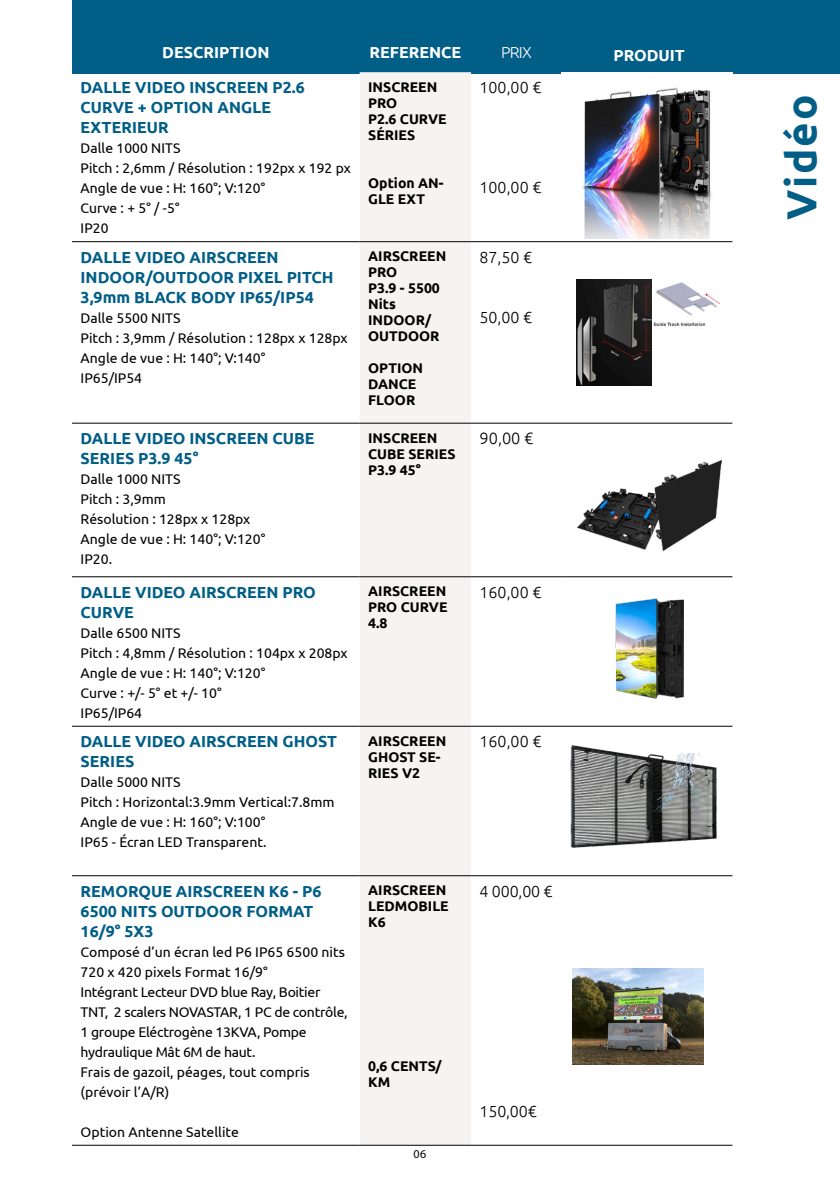
<style>
.page{position:relative;width:840px;height:1191px;background:#fff}
.page>*{position:absolute;margin:0;border:0;box-sizing:border-box;transform-origin:0 0}
.t1{font:700 42px "Ubuntu";letter-spacing:.04em;color:#005e87}
.t2{font:300 16.4px "Ubuntu";color:#000}
.t3{font:700 16px/20px "Ubuntu";color:#005e87}
.t4{font:300 16px "Ubuntu";color:#000}
.t5{font:700 16px "Ubuntu";color:#fff}
.t6{font:300 16px "Ubuntu";color:#fff}
.t7{font:14px/20px "Ubuntu";color:#000}
.t8{font:700 14px/16px "Ubuntu";color:#000}
.t9{font:14px/20px "Ubuntu";letter-spacing:-.02em;color:#000}
.t10{font:12px "Myriad Pro";color:#000}
</style>
<div class="page">
<div style="left:72px;top:0;width:767px;height:73px;background:#005e87"></div>
<div style="left:359px;top:72px;width:112px;height:1072px;background:#f5f4f3"></div>
<hr style="left:72px;top:241px;width:287px;height:1px;background:#000">
<hr style="left:359px;top:241px;width:112px;height:1px;background:#000">
<hr style="left:471px;top:241px;width:90px;height:1px;background:#000">
<hr style="left:561px;top:241px;width:171px;height:1px;background:#000">
<hr style="left:72px;top:423px;width:287px;height:1px;background:#000">
<hr style="left:359px;top:423px;width:112px;height:1px;background:#000">
<hr style="left:471px;top:423px;width:90px;height:1px;background:#000">
<hr style="left:561px;top:423px;width:171px;height:1px;background:#000">
<hr style="left:72px;top:576px;width:287px;height:1px;background:#000">
<hr style="left:359px;top:576px;width:112px;height:1px;background:#000">
<hr style="left:471px;top:576px;width:90px;height:1px;background:#000">
<hr style="left:561px;top:576px;width:171px;height:1px;background:#000">
<hr style="left:72px;top:726px;width:287px;height:1px;background:#000">
<hr style="left:359px;top:726px;width:112px;height:1px;background:#000">
<hr style="left:471px;top:726px;width:90px;height:1px;background:#000">
<hr style="left:561px;top:726px;width:171px;height:1px;background:#000">
<hr style="left:72px;top:875px;width:287px;height:1px;background:#000">
<hr style="left:359px;top:875px;width:112px;height:1px;background:#000">
<hr style="left:471px;top:875px;width:90px;height:1px;background:#000">
<hr style="left:561px;top:875px;width:171px;height:1px;background:#000">
<hr style="left:72px;top:1144px;width:287px;height:1px;background:#000">
<hr style="left:359px;top:1144px;width:112px;height:1px;background:#000">
<hr style="left:471px;top:1144px;width:90px;height:1px;background:#000">
<hr style="left:561px;top:1144px;width:171px;height:1px;background:#000">
<img style="left:561px;top:72px;width:171px;height:166px">
<img style="left:576px;top:279px;width:75px;height:106px">
<img style="left:653px;top:282px;width:65px;height:45px">
<img style="left:577px;top:460px;width:144px;height:91px">
<img style="left:615px;top:598px;width:68px;height:100px">
<img style="left:566px;top:726px;width:154px;height:122px">
<img style="left:572px;top:969px;width:130px;height:95px">
<p class="t5" style="left:162px;top:42px;width:109px">DESCRIPTION</p>
<p class="t5" style="left:369px;top:42px;width:93px">REFERENCE</p>
<p class="t6" style="left:501px;top:42px;width:32px">PRIX</p>
<p class="t5" style="left:613px;top:45px;width:73px">PRODUIT</p>
<p class="t3" style="left:81px;top:77px;width:226px">DALLE VIDEO INSCREEN P2.6<br>CURVE + OPTION ANGLE<br>EXTERIEUR</p>
<p class="t7" style="left:81px;top:138px;width:102px">Dalle 1000 NITS</p>
<p class="t7" style="left:81px;top:158px;width:272px">Pitch : 2,6mm / Résolution : 192px x 192 px</p>
<p class="t7" style="left:81px;top:178px;width:186px">Angle de vue : H: 160°; V:120°</p>
<p class="t7" style="left:81px;top:198px;width:101px">Curve : + 5° / -5°</p>
<p class="t7" style="left:81px;top:218px;width:30px">IP20</p>
<p class="t8" style="left:368px;top:78px;width:71px">INSCREEN<br>PRO</p>
<p class="t8" style="left:368px;top:110px;width:80px">P2.6 CURVE<br>SÉRIES</p>
<p class="t8" style="left:368px;top:174px;width:77px">Option AN-<br>GLE EXT</p>
<p class="t4" style="left:479px;top:78px;width:63px">100,00 €</p>
<p class="t4" style="left:479px;top:178px;width:63px">100,00 €</p>
<p class="t3" style="left:81px;top:247px;width:254px">DALLE VIDEO AIRSCREEN<br>INDOOR/OUTDOOR PIXEL PITCH<br>3,9mm BLACK BODY IP65/IP54</p>
<p class="t7" style="left:81px;top:307px;width:101px">Dalle 5500 NITS</p>
<p class="t7" style="left:81px;top:327px;width:268px">Pitch : 3,9mm / Résolution : 128px x 128px</p>
<p class="t7" style="left:81px;top:347px;width:186px">Angle de vue : H: 140°; V:140°</p>
<p class="t7" style="left:81px;top:367px;width:63px">IP65/IP54</p>
<p class="t3" style="left:81px;top:428px;width:235px">DALLE VIDEO INSCREEN CUBE<br>SERIES P3.9 45°</p>
<p class="t7" style="left:81px;top:469px;width:101px">Dalle 1000 NITS</p>
<p class="t7" style="left:81px;top:489px;width:87px">Pitch : 3,9mm</p>
<p class="t7" style="left:81px;top:509px;width:171px">Résolution : 128px x 128px</p>
<p class="t7" style="left:81px;top:529px;width:186px">Angle de vue : H: 140°; V:120°</p>
<p class="t7" style="left:81px;top:549px;width:33px">IP20.</p>
<p class="t3" style="left:81px;top:582px;width:237px">DALLE VIDEO AIRSCREEN PRO<br>CURVE</p>
<p class="t7" style="left:81px;top:622px;width:101px">Dalle 6500 NITS</p>
<p class="t7" style="left:81px;top:642px;width:268px">Pitch : 4,8mm / Résolution : 104px x 208px</p>
<p class="t7" style="left:81px;top:662px;width:186px">Angle de vue : H: 140°; V:120°</p>
<p class="t7" style="left:81px;top:682px;width:142px">Curve : +/- 5° et +/- 10°</p>
<p class="t7" style="left:81px;top:702px;width:63px">IP65/IP64</p>
<p class="t3" style="left:81px;top:731px;width:258px">DALLE VIDEO AIRSCREEN GHOST<br>SERIES</p>
<p class="t7" style="left:81px;top:771px;width:101px">Dalle 5000 NITS</p>
<p class="t7" style="left:81px;top:791px;width:255px">Pitch : Horizontal:3.9mm Vertical:7.8mm</p>
<p class="t7" style="left:81px;top:811px;width:186px">Angle de vue : H: 160°; V:100°</p>
<p class="t7" style="left:81px;top:831px;width:187px">IP65 - Écran LED Transparent.</p>
<p class="t3" style="left:81px;top:880px;width:242px">REMORQUE AIRSCREEN K6 - P6<br>6500 NITS OUTDOOR FORMAT<br>16/9° 5X3</p>
<p class="t7" style="left:81px;top:941px;width:266px">Composé d’un écran led P6 IP65 6500 nits<br>720 x 420 pixels Format 16/9°</p>
<p class="t9" style="left:81px;top:981px;width:268px">Intégrant Lecteur DVD blue Ray, Boitier TNT, 2 scalers NOVASTAR, 1 PC de contrôle, 1 groupe Eléctrogène 13KVA, Pompe hydraulique Mât 6M de haut.</p>
<p class="t7" style="left:81px;top:1061px;width:231px">Frais de gazoil, péages, tout compris (prévoir l’A/R)</p>
<p class="t7" style="left:81px;top:1121px;width:160px">Option Antenne Satellite</p>
<p class="t8" style="left:368px;top:248px;width:79px">AIRSCREEN<br>PRO</p>
<p class="t8" style="left:368px;top:280px;width:73px">P3.9 - 5500<br>Nits</p>
<p class="t8" style="left:368px;top:312px;width:73px">INDOOR/<br>OUTDOOR</p>
<p class="t8" style="left:368px;top:360px;width:56px">OPTION<br>DANCE<br>FLOOR</p>
<p class="t4" style="left:479px;top:247px;width:54px">87,50 €</p>
<p class="t4" style="left:479px;top:307px;width:54px">50,00 €</p>
<p class="t8" style="left:368px;top:429px;width:89px">INSCREEN<br>CUBE SERIES<br>P3.9 45°</p>
<p class="t2" style="left:479px;top:428px;width:55px">90,00 €</p>
<p class="t8" style="left:368px;top:583px;width:81px;text-align:justify">AIRSCREEN PRO CURVE 4.8</p>
<p class="t4" style="left:479px;top:582px;width:63px">160,00 €</p>
<p class="t8" style="left:368px;top:732px;width:79px">AIRSCREEN<br>GHOST SE-<br>RIES V2</p>
<p class="t4" style="left:479px;top:732px;width:63px">160,00 €</p>
<p class="t8" style="left:368px;top:882px;width:79px">AIRSCREEN</p>
<p class="t8" style="left:368px;top:898px;width:82px">LEDMOBILE<br>K6</p>
<p class="t4" style="left:479px;top:881px;width:74px">4 000,00 €</p>
<p class="t8" style="left:368px;top:1058px;width:75px">0,6 CENTS/<br>KM</p>
<p class="t10" style="left:413px;top:1146px;width:14px">06</p>
<p class="t4" style="left:479px;top:1101px;width:59px">150,00€</p>
<p class="t1" style="left:775px;top:220px;width:126px;rotate:-90deg">Vidéo</p>
</div>
